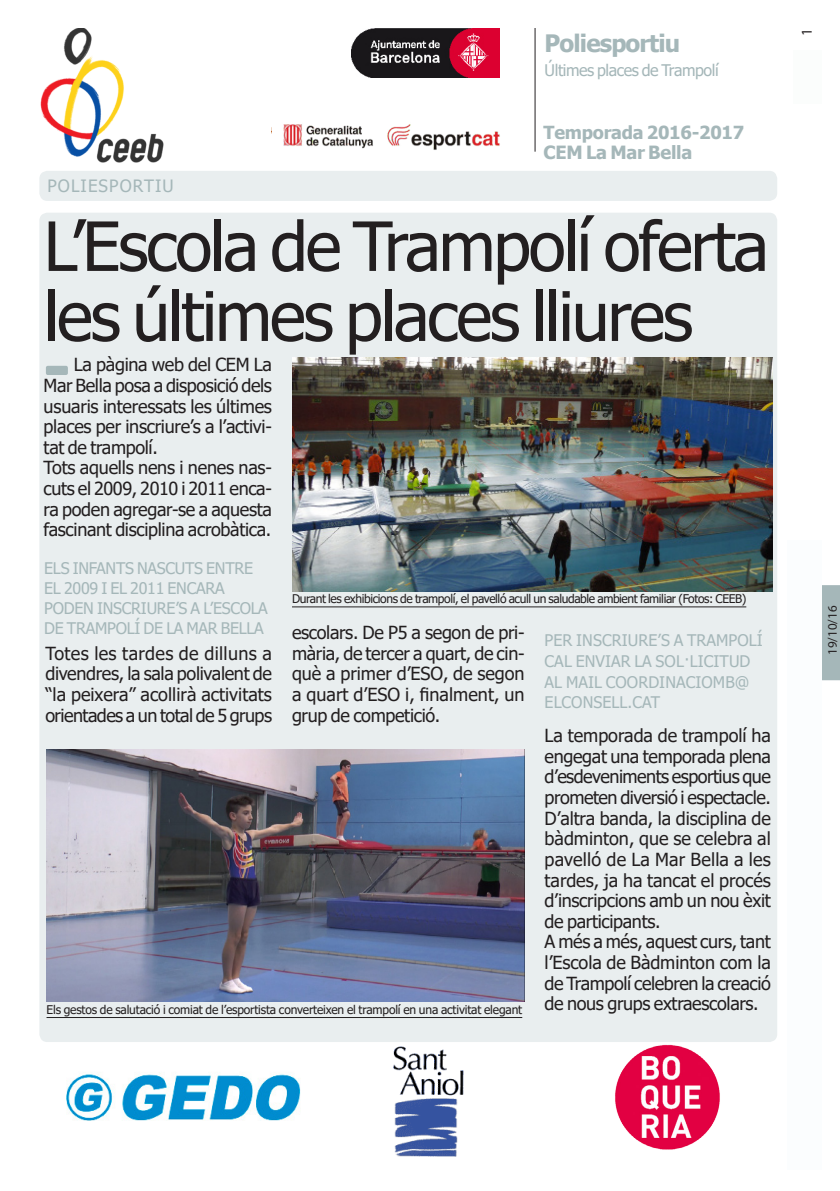
<style>
.page{position:relative;width:840px;height:1191px;background:#fff}
.page>*{position:absolute;margin:0;border:0;box-sizing:border-box;transform-origin:0 0}
.totc_TITULAR-noti-31{font:68px/70px "Tahoma";letter-spacing:-.035em;color:#231f20}
.t1{font:700 24px "Tahoma";letter-spacing:-.035em;color:#a5b7b9}
.t2{font:700 18.2px "Tahoma";letter-spacing:-.015em;color:#a5b7b9}
.totc_TEXT_BASE{font:18px/20.6px "Tahoma";letter-spacing:-.02em;color:#231f20;text-align:justify}
.t3{font:700 18px "Tahoma";letter-spacing:-.015em;color:#a5b7b9}
.totc_EPÍGRAF{font:17px "Tahoma";letter-spacing:.065em;color:#a5b7b9}
.totc_EPÍGRAF-2{font:16px/20px "Tahoma";letter-spacing:-.015em;color:#a5b7b9}
.totc_EPÍGRAF-3{font:16px/20.6px "Tahoma";letter-spacing:.005em;color:#a5b7b9}
.t4{font:15px "Myriad Pro";color:#231f20}
.totc_FRASE_noti-càrr{font:13px "Myriad Pro";color:#231f20}
.totc_PEU_FOTO{font:12px "Tahoma";letter-spacing:-.025em;color:#231f20}
</style>
<div class="page">
<div style="left:822px;top:585px;width:17px;height:95px;background:#a5b7b9"></div>
<div style="left:39px;top:213px;width:737px;height:829px;background:#e9eeef;border-radius:8px"></div>
<div style="left:39px;top:171px;width:737px;height:30px;background:#e9eeef;border-radius:8px"></div>
<img style="left:292px;top:357px;width:480px;height:234px">
<hr style="left:292px;top:606px;width:453px;height:1px;background:#231f20">
<hr style="left:534px;top:28px;width:1px;height:124px;background:#231f20">
<div style="left:787px;top:540px;width:34px;height:629px;background:#fbfdfe"></div>
<div style="left:793px;top:50px;width:28px;height:54px;background:#fbfdfc"></div>
<img style="left:351px;top:28px;width:148px;height:50px">
<img style="left:66px;top:1073px;width:235px;height:48px">
<img style="left:615px;top:1044px;width:105px;height:106px">
<img style="left:393px;top:1046px;width:71px;height:111px">
<img style="left:283px;top:124px;width:217px;height:26px">
<img style="left:47px;top:749px;width:476px;height:252px">
<hr style="left:46px;top:1017px;width:476px;height:1px;background:#231f20">
<div style="left:46px;top:366px;width:22px;height:9px;background:#a5b7b9;border-radius:2px"></div>
<img style="left:40px;top:28px;width:124px;height:134px">
<p class="t1" style="left:544px;top:27px;width:137px">Poliesportiu</p>
<p class="totc_EPÍGRAF-2" style="left:544px;top:61px;width:175px">Últimes places de Trampolí</p>
<p class="totc_EPÍGRAF" style="left:47px;top:174px;width:128px">POLIESPORTIU</p>
<p class="t3" style="left:543px;top:120px;width:202px">Temporada 2016-2017</p>
<p class="t2" style="left:543px;top:140px;width:150px">CEM La Mar Bella</p>
<p class="totc_TITULAR-noti-31" style="left:44px;top:215px;width:726px">L’Escola de Trampolí oferta les últimes places lliures</p>
<p class="totc_TEXT_BASE" style="left:44px;top:355px;width:230px;text-indent:30px">La pàgina web del CEM La Mar Bella posa a disposició dels usuaris interessats les últimes places per inscriure’s a l’activi&shy;tat de trampolí.</p>
<p class="totc_TEXT_BASE" style="left:44px;top:458px;width:230px">Tots aquells nens i nenes nas&shy;cuts el 2009, 2010 i 2011 enca&shy;ra poden agregar-se a aquesta fascinant disciplina acrobàtica.</p>
<p class="totc_EPÍGRAF-2" style="left:44px;top:559px;width:225px">ELS INFANTS NASCUTS ENTRE<br>EL 2009 I EL 2011 ENCARA<br>PODEN INSCRIURE’S A L’ESCOLA<br>DE TRAMPOLÍ DE LA MAR BELLA</p>
<p class="totc_TEXT_BASE" style="left:45px;top:644px;width:228px">Totes les tardes de dilluns a divendres, la sala polivalent de “la peixera” acollirà activitats orientades a un total de 5 grups</p>
<p class="totc_PEU_FOTO" style="left:292px;top:590px;width:455px">Durant les exhibicions de trampolí, el pavelló acull un saludable ambient familiar (Fotos: CEEB)</p>
<p class="totc_TEXT_BASE" style="left:292px;top:623px;width:234px">escolars. De P5 a segon de pri&shy;mària, de tercer a quart, de cin&shy;què a primer d’ESO, de segon a quart d’ESO i, finalment, un grup de competició.</p>
<p class="totc_EPÍGRAF-3" style="left:544px;top:631px;width:220px">PER INSCRIURE’S A TRAMPOLÍ<br>CAL ENVIAR LA SOL·LICITUD<br>AL MAIL COORDINACIOMB@<br>ELCONSELL.CAT</p>
<p class="totc_PEU_FOTO" style="left:46px;top:1001px;width:477px">Els gestos de salutació i comiat de l’esportista converteixen el trampolí en una activitat elegant</p>
<p class="totc_TEXT_BASE" style="left:544px;top:726px;width:228px">La temporada de trampolí ha engegat una temporada plena d’esdeveniments esportius que prometen diversió i espectacle.</p>
<p class="totc_TEXT_BASE" style="left:544px;top:809px;width:228px">D’altra banda, la disciplina de bàdminton, que se celebra al pavelló de La Mar Bella a les tardes, ja ha tancat el procés d’inscripcions amb un nou èxit de participants.</p>
<p class="totc_TEXT_BASE" style="left:544px;top:932px;width:228px">A més a més, aquest curs, tant l’Escola de Bàdminton com la de Trampolí celebren la creació de nous grups extraescolars.</p>
<p class="t4" style="left:797px;top:36px;width:9px;rotate:-90deg">1</p>
<p class="totc_FRASE_noti-càrr" style="left:824px;top:655px;width:51px;rotate:-90deg">19/10/16</p>
</div>
